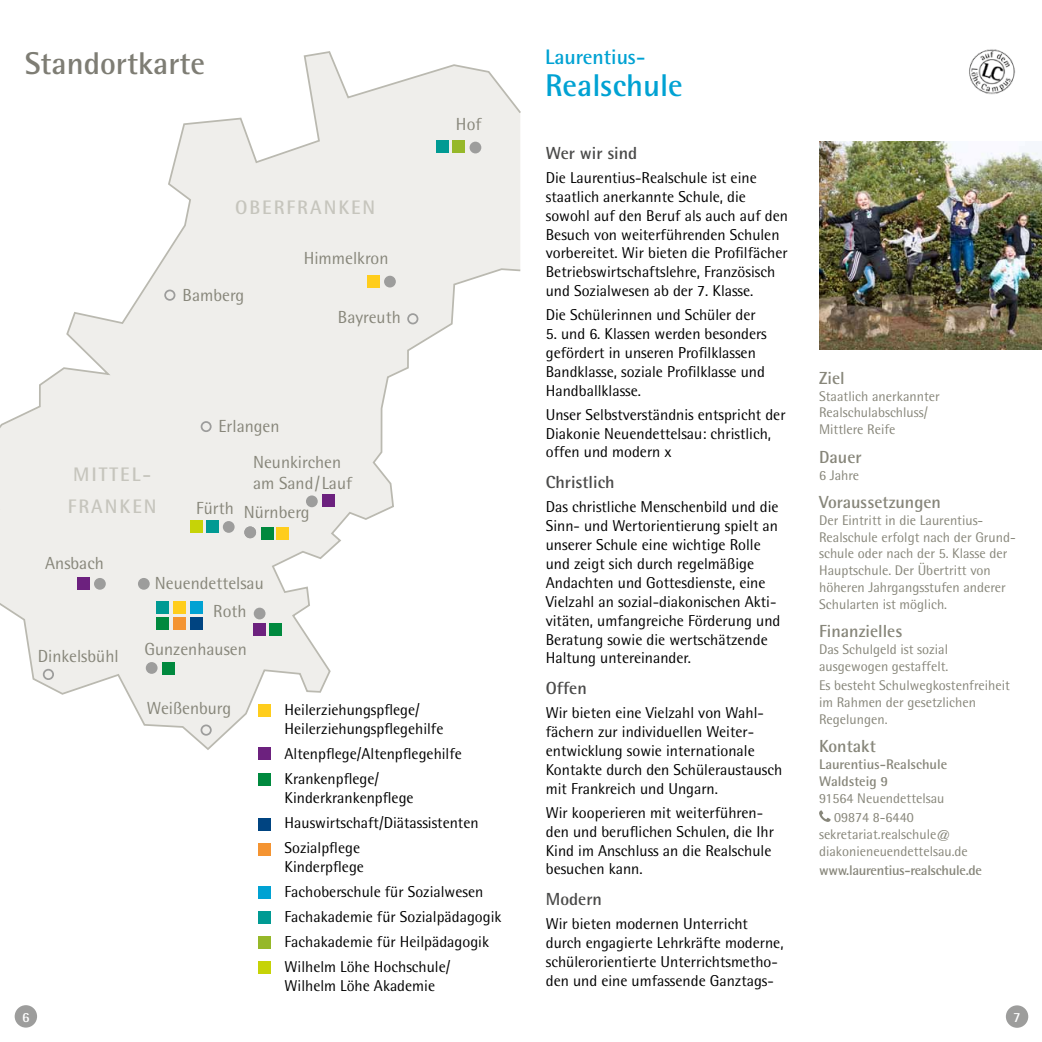
<style>
.page{position:relative;width:1042px;height:1042px;background:#fff}
.page>*{position:absolute;margin:0;border:0;box-sizing:border-box;transform-origin:0 0}
.t1{font:700 31.5px "Rotis Semi Sans Std";color:#7e7d74}
.t2{font:700 31.5px "Rotis Semi Sans Std";color:#00a2d3}
.t3{font:700 21px "Rotis Semi Sans Std";color:#00a2d3}
.t4{font:700 19.6px/31.8px "Rotis Semi Sans Std";letter-spacing:.1em;color:#c6c5bd}
.t5{font:17.5px/21px "Rotis Semi Sans Std";color:#87867a}
.t6{font:700 17.5px "Rotis Semi Sans";color:#87867a}
.t7{font:700 17.5px "Rotis Semi Sans Std";color:#4a4a49}
.t8{font:15.75px/18.9px "Rotis Semi Sans Std";color:#000}
.t9{font:14px/16.8px "Rotis Semi Sans Std";color:#87867a}
.t10{font:14px/16.8px "Rotis Semi Sans";color:#87867a}
.t11{font:700 14px/16.8px "Rotis Semi Sans";color:#87867a}
.t12{font:700 14px "Rotis Semi Sans";letter-spacing:-.02em;color:#87867a}
.t13{font:700 14px "Rotis Semi Sans";color:#fff}
.s1{font-family:"Rotis Semi Sans"}
</style>
<div class="page">
<img style="left:819px;top:142px;width:223px;height:208px">
<svg style="left:0;top:51px;width:521px;height:700px;fill:#efeeeb"></svg>
<div style="left:146px;top:662px;width:12px;height:12px;background:#9d9d9c;border-radius:50%"></div>
<div style="left:254px;top:608px;width:11px;height:11px;background:#9d9d9c;border-radius:50%"></div>
<div style="left:306px;top:495px;width:12px;height:12px;background:#9d9d9c;border-radius:50%"></div>
<div style="left:94px;top:578px;width:12px;height:12px;background:#9d9d9c;border-radius:50%"></div>
<div style="left:43px;top:669px;width:11px;height:11px;border:2px solid #9d9d9c;border-radius:50%"></div>
<div style="left:200px;top:724px;width:12px;height:11px;border:2px solid #9d9d9c;border-radius:50%"></div>
<div style="left:201px;top:421px;width:11px;height:11px;border:2px solid #9d9d9c;border-radius:50%"></div>
<div style="left:164px;top:289px;width:11px;height:12px;border:2px solid #9d9d9c;border-radius:50%"></div>
<div style="left:407px;top:313px;width:11px;height:11px;border:2px solid #9d9d9c;border-radius:50%"></div>
<div style="left:138px;top:578px;width:12px;height:12px;background:#9d9d9c;border-radius:50%"></div>
<div style="left:469px;top:142px;width:12px;height:11px;background:#9d9d9c;border-radius:50%"></div>
<div style="left:384px;top:276px;width:12px;height:11px;background:#9d9d9c;border-radius:50%"></div>
<div style="left:367px;top:275px;width:12px;height:12px;background:#ffcd1c"></div>
<div style="left:174px;top:601px;width:12px;height:13px;background:#ffcd1c"></div>
<div style="left:254px;top:624px;width:12px;height:12px;background:#6c217e"></div>
<div style="left:322px;top:495px;width:12px;height:12px;background:#6c217e"></div>
<div style="left:78px;top:577px;width:12px;height:13px;background:#6c217e"></div>
<div style="left:261px;top:527px;width:12px;height:12px;background:#00893e"></div>
<div style="left:276px;top:527px;width:13px;height:12px;background:#ffcd1c"></div>
<div style="left:269px;top:624px;width:13px;height:12px;background:#00893e"></div>
<div style="left:156px;top:617px;width:13px;height:12px;background:#00893e"></div>
<div style="left:162px;top:662px;width:13px;height:13px;background:#00893e"></div>
<div style="left:436px;top:140px;width:12px;height:13px;background:#009a93"></div>
<div style="left:156px;top:601px;width:13px;height:13px;background:#009a93"></div>
<div style="left:206px;top:521px;width:13px;height:12px;background:#009a93"></div>
<div style="left:190px;top:521px;width:13px;height:12px;background:#c6d307"></div>
<div style="left:191px;top:617px;width:12px;height:12px;background:#004481"></div>
<div style="left:174px;top:617px;width:12px;height:12px;background:#f49432"></div>
<div style="left:191px;top:601px;width:12px;height:13px;background:#00a2d3"></div>
<div style="left:452px;top:140px;width:13px;height:13px;background:#96b829"></div>
<div style="left:244px;top:526px;width:12px;height:12px;background:#9d9d9c;border-radius:50%"></div>
<div style="left:223px;top:521px;width:12px;height:12px;background:#9d9d9c;border-radius:50%"></div>
<div style="left:259px;top:704px;width:12px;height:13px;background:#ffcd1c"></div>
<div style="left:259px;top:748px;width:12px;height:12px;background:#6c217e"></div>
<div style="left:259px;top:773px;width:12px;height:12px;background:#00893e"></div>
<div style="left:259px;top:911px;width:12px;height:13px;background:#009a93"></div>
<div style="left:259px;top:818px;width:12px;height:13px;background:#004481"></div>
<div style="left:259px;top:843px;width:12px;height:12px;background:#f49432"></div>
<div style="left:259px;top:887px;width:12px;height:12px;background:#00a2d3"></div>
<div style="left:259px;top:936px;width:12px;height:12px;background:#96b829"></div>
<div style="left:259px;top:961px;width:12px;height:12px;background:#c6d307"></div>
<svg style="left:819px;top:810px;width:11px;height:12px"></svg>
<img style="left:969px;top:49px;width:46px;height:46px">
<div style="left:15px;top:1005px;width:22px;height:22px;background:#9d9d9c;border-radius:50%"></div>
<div style="left:1006px;top:1005px;width:22px;height:23px;background:#9d9d9c;border-radius:50%"></div>
<h1 class="t1" style="left:25px;top:44px;width:182px">Standortkarte</h1>
<p class="t4" style="left:235px;top:192px;width:142px">OBERFRANKEN</p>
<p class="t5" style="left:304px;top:247px;width:86px">Himmelkron</p>
<p class="t5" style="left:183px;top:285px;width:63px">Bamberg</p>
<p class="t5" style="left:338px;top:306px;width:64px">Bayreuth</p>
<p class="t4" style="left:68px;top:458px;width:90px">MITTEL-<br>FRANKEN</p>
<p class="t5" style="left:45px;top:552px;width:60px">Ansbach</p>
<p class="t5" style="left:218px;top:415px;width:63px">Erlangen</p>
<p class="t5" style="left:253px;top:451px;width:100px">Neunkirchen am Sand/Lauf</p>
<p class="t5" style="left:196px;top:501px;width:115px">Fürth Nürnberg</p>
<p class="t5" style="left:155px;top:572px;width:110px">Neuendettelsau</p>
<p class="t5" style="left:38px;top:645px;width:82px">Dinkelsbühl</p>
<p class="t5" style="left:213px;top:600px;width:35px">Roth</p>
<p class="t5" style="left:144px;top:638px;width:104px">Gunzenhausen</p>
<p class="t5" style="left:456px;top:113px;width:27px">Hof</p>
<p class="t5" style="left:147px;top:698px;width:86px">Weißenburg</p>
<p class="t8" style="left:285px;top:700px;width:160px">Heilerziehungspflege/<br>Heilerziehungspflegehilfe</p>
<p class="t8" style="left:285px;top:741px;width:179px;line-height:25px">Altenpflege/Altenpflegehilfe<br>Krankenpflege/</p>
<p class="t8" style="left:285px;top:785px;width:195px;line-height:25px">Kinderkrankenpflege<br>Hauswirtschaft/Diätassistenten<br>Sozialpflege</p>
<p class="t8" style="left:285px;top:854px;width:218px;line-height:25px">Kinderpflege<br>Fachoberschule für Sozialwesen<br>Fachakademie für Sozialpädagogik<br>Fachakademie für Heilpädagogik<br>Wilhelm Löhe Hochschule/</p>
<p class="t8" style="left:285px;top:976px;width:152px">Wilhelm Löhe Akademie</p>
<h2 class="t3" style="left:545px;top:44px;width:102px">Laurentius-</h2>
<h1 class="t2" style="left:545px;top:66px;width:139px">Realschule</h1>
<p class="t7" style="left:546px;top:142px;width:93px">Wer wir sind</p>
<p class="t8" style="left:546px;top:168px;width:244px">Die Laurentius-Realschule ist eine staatlich anerkannte Schule, die sowohl auf den Beruf als auch auf den Besuch von weiterführenden Schulen vorbereitet. Wir bieten die Profilfächer Betriebswirtschaftslehre, Französisch und Sozialwesen ab der 7. Klasse.</p>
<p class="t8" style="left:546px;top:305px;width:211px">Die Schülerinnen und Schüler der</p>
<p class="t8" style="left:546px;top:324px;width:222px">5. und 6. Klassen werden besonders gefördert in unseren Profilklassen<br>Bandklasse, soziale Profilklasse und<br>Handballklasse.</p>
<p class="t8" style="left:546px;top:405px;width:241px">Unser Selbstverständnis entspricht der<br>Diakonie Neuendettelsau: christlich, offen und modern x</p>
<p class="t7" style="left:546px;top:472px;width:70px">Christlich</p>
<p class="t8" style="left:546px;top:497px;width:236px">Das christliche Menschenbild und die Sinn- und Wertorientierung spielt an unserer Schule eine wichtige Rolle und zeigt sich durch regelmäßige Andachten und Gottesdienste, eine Vielzahl an sozial-diakonischen Akti&shy;vitäten, umfangreiche Förderung und Beratung sowie die wertschätzende Haltung untereinander.</p>
<p class="t7" style="left:546px;top:678px;width:42px">Offen</p>
<p class="t8" style="left:546px;top:703px;width:238px">Wir bieten eine Vielzahl von Wahl&shy;fächern zur individuellen Weiter&shy;entwicklung sowie internationale Kontakte durch den Schüleraustausch mit Frankreich und Ungarn.</p>
<p class="t8" style="left:546px;top:803px;width:230px">Wir kooperieren mit weiterführen&shy;den und beruflichen Schulen, die Ihr<br>Kind im Anschluss an die Realschule besuchen kann.</p>
<p class="t7" style="left:546px;top:888px;width:58px">Modern</p>
<p class="t8" style="left:546px;top:914px;width:239px">Wir bieten modernen Unterricht durch engagierte Lehrkräfte moderne, schülerorientierte Unterrichtsmetho&shy;den und eine umfassende Ganztags-</p>
<p class="t6" style="left:819px;top:367px;width:27px">Ziel</p>
<p class="t9" style="left:819px;top:387px;width:122px">Staatlich anerkannter<br>Realschulabschluss/<br>Mittlere Reife</p>
<p class="t6" style="left:819px;top:446px;width:44px">Dauer</p>
<p class="t9" style="left:819px;top:466px;width:42px">6 Jahre</p>
<p class="t6" style="left:819px;top:491px;width:123px">Voraussetzungen</p>
<p class="t9" style="left:819px;top:511px;width:198px">Der Eintritt in die Laurentius-<br>Realschule erfolgt nach der Grund&shy;schule oder nach der 5. Klasse der<br>Hauptschule. Der Übertritt von höheren Jahrgangsstufen anderer<br>Schularten ist möglich.</p>
<p class="t6" style="left:819px;top:620px;width:85px">Finanzielles</p>
<p class="t9" style="left:819px;top:641px;width:131px">Das Schulgeld ist sozial ausgewogen gestaffelt.</p>
<p class="t9" style="left:819px;top:677px;width:192px">Es besteht Schulwegkostenfreiheit im Rahmen der gesetzlichen<br>Regelungen.</p>
<p class="t6" style="left:819px;top:735px;width:58px">Kontakt</p>
<p class="t11" style="left:819px;top:755px;width:130px">Laurentius-Realschule<br>Waldsteig 9</p>
<p class="t10" style="left:819px;top:789px;width:127px">91564 Neuendettelsau</p>
<p class="t9" style="left:834px;top:808px;width:81px">09874 8-<span class="s1">6440</span></p>
<p class="t10" style="left:819px;top:825px;width:150px">sekretariat.realschule@ diakonieneuendettelsau.de</p>
<p class="t12" style="left:819px;top:861px;width:164px">www.laurentius-realschule.de</p>
<p class="t13" style="left:22px;top:1008px;width:9px">6</p>
<p class="t13" style="left:1013px;top:1008px;width:9px">7</p>
</div>
